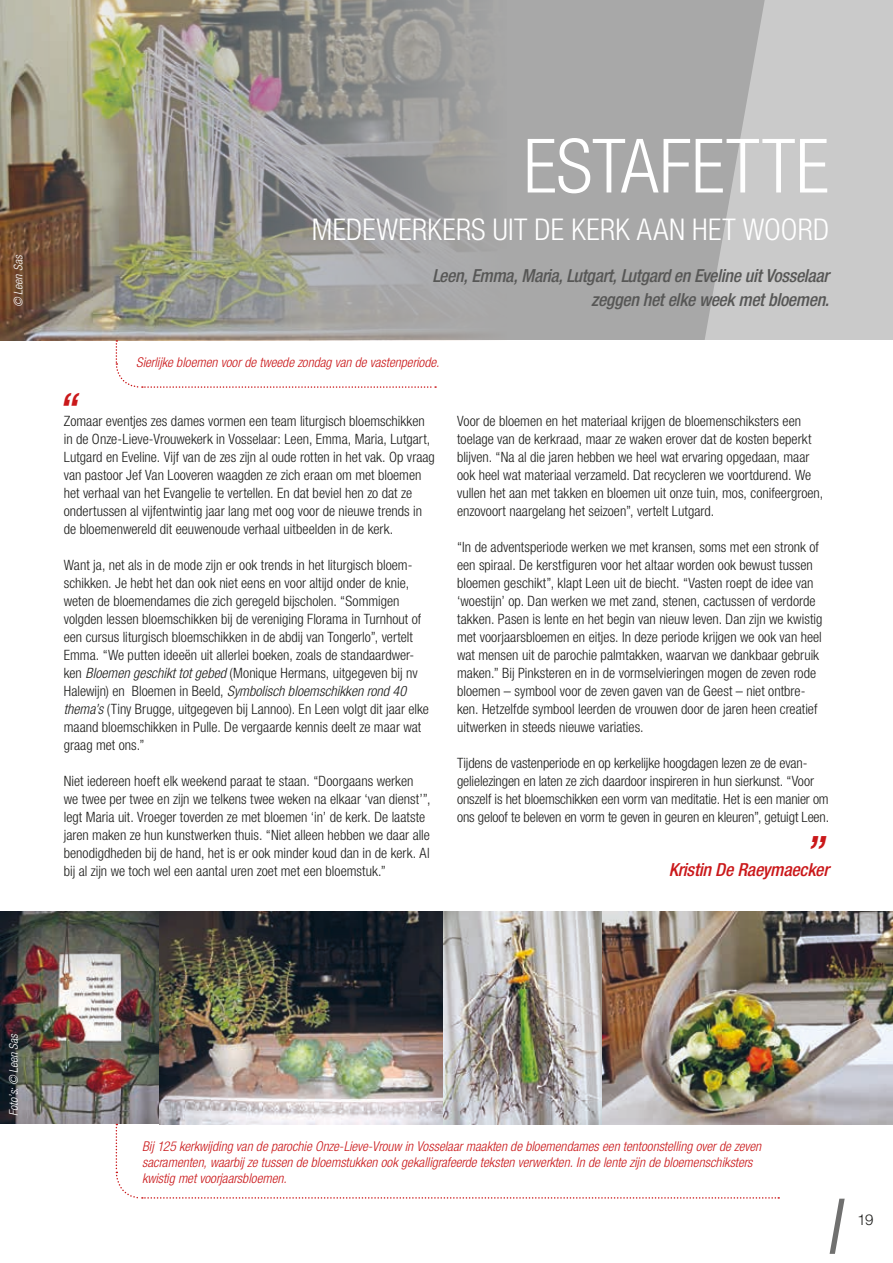
<style>
.page{position:relative;width:893px;height:1263px;background:#fff}
.page>*{position:absolute;margin:0;border:0;box-sizing:border-box;transform-origin:0 0}
.t1{font:300 condensed 75px "Helvetica Neue LT";letter-spacing:.005em;color:#fff}
.t2{font:italic 500 condensed 45px "Helvetica Neue LT";color:#ca181a}
.t3{font:300 condensed 30px "Helvetica Neue LT";letter-spacing:.01em;color:#fff}
.t4{font:italic 500 condensed 18px/24px "Helvetica Neue LT";letter-spacing:-.015em;color:#575756;text-align:right}
.t5{font:italic 500 condensed 18px "Helvetica Neue LT";letter-spacing:-.01em;color:#ca181a}
.t6{font:300 15px "Helvetica Neue LT";color:#1d1d1b}
.t7{font:300 condensed 14.25px/18px "Helvetica Neue LT";color:#1d1d1b}
.t8{font:italic 300 condensed 13.5px/16.2px "Helvetica Neue LT";color:#ca181a}
.t9{font:italic 300 condensed 12px "Helvetica Neue LT";color:#fff}
.s1{font-style:italic}
</style>
<div class="page">
<div style="left:0;top:0;width:893px;height:340px;background:#a8a8a8"></div>
<svg style="left:830px;top:1199px;width:15px;height:55px"></svg>
<img style="left:0;top:0;width:477px;height:340px">
<img style="left:0;top:911px;width:893px;height:213px">
<svg style="left:705px;top:0;width:188px;height:340px;fill:#cacaca"></svg>
<svg style="left:115px;top:340px;width:321px;height:48px"></svg>
<svg style="left:115px;top:1124px;width:664px;height:75px"></svg>
<p class="t9" style="left:11px;top:307px;width:54px;rotate:-90deg">© Leen Sas</p>
<h1 class="t1" style="left:523px;top:123px;width:307px">ESTAFETTE</h1>
<h3 class="t3" style="left:312px;top:212px;width:519px">MEDEWERKERS UIT DE KERK AAN HET WOORD</h3>
<p class="t4" style="left:432px;top:264px;width:398px">Leen, Emma, Maria, Lutgart, Lutgard en Eveline uit Vosselaar zeggen het elke week met bloemen.</p>
<h2 class="t2" style="left:56px;top:382px;width:21px">“</h2>
<p class="t8" style="left:136px;top:354px;width:305px">Sierlijke bloemen voor de tweede zondag van de vastenperiode.</p>
<p class="t7" style="left:64px;top:412px;width:373px">Zomaar eventjes zes dames vormen een team liturgisch bloemschikken in de Onze-Lieve-Vrouwekerk in Vosselaar: Leen, Emma, Maria, Lutgart, Lutgard en Eveline. Vijf van de zes zijn al oude rotten in het vak. Op vraag van pastoor Jef Van Looveren waagden ze zich eraan om met bloemen het verhaal van het Evangelie te vertellen. En dat beviel hen zo dat ze ondertussen al vijfentwintig jaar lang met oog voor de nieuwe trends in de bloemenwereld dit eeuwenoude verhaal uitbeelden in de kerk.</p>
<p class="t7" style="left:64px;top:556px;width:367px">Want ja, net als in de mode zijn er ook trends in het liturgisch bloem&shy;schikken. Je hebt het dan ook niet eens en voor altijd onder de knie, weten de bloemendames die zich geregeld bijscholen. “Sommigen volgden lessen bloemschikken bij de vereniging Florama in Turnhout of een cursus liturgisch bloemschikken in de abdij van Tongerlo”, vertelt Emma. “We putten ideeën uit allerlei boeken, zoals de standaardwer&shy;ken <span class="s1">Bloemen geschikt tot gebed</span> (Monique Hermans, uitgegeven bij nv Halewijn) en Bloemen in Beeld, <span class="s1">Symbolisch bloemschikken rond 40 thema’s</span> (Tiny Brugge, uitgegeven bij Lannoo). En Leen volgt dit jaar elke maand bloemschikken in Pulle. De vergaarde kennis deelt ze maar wat graag met ons.”</p>
<p class="t7" style="left:64px;top:772px;width:368px">Niet iedereen hoeft elk weekend paraat te staan. “Doorgaans werken we twee per twee en zijn we telkens twee weken na elkaar ‘van dienst’”, legt Maria uit. Vroeger toverden ze met bloemen ‘in’ de kerk. De laatste jaren maken ze hun kunstwerken thuis. “Niet alleen hebben we daar alle benodigdheden bij de hand, het is er ook minder koud dan in de kerk. Al bij al zijn we toch wel een aantal uren zoet met een bloemstuk.”</p>
<p class="t7" style="left:457px;top:412px;width:368px">Voor de bloemen en het materiaal krijgen de bloemenschiksters een toelage van de kerkraad, maar ze waken erover dat de kosten beperkt blijven. “Na al die jaren hebben we heel wat ervaring opgedaan, maar ook heel wat materiaal verzameld. Dat recycleren we voortdurend. We vullen het aan met takken en bloemen uit onze tuin, mos, conifeergroen, enzovoort naargelang het seizoen”, vertelt Lutgard.</p>
<p class="t7" style="left:457px;top:538px;width:367px">“In de adventsperiode werken we met kransen, soms met een stronk of een spiraal. De kerstfiguren voor het altaar worden ook bewust tussen bloemen geschikt”, klapt Leen uit de biecht. “Vasten roept de idee van ‘woestijn’ op. Dan werken we met zand, stenen, cactussen of verdorde takken. Pasen is lente en het begin van nieuw leven. Dan zijn we kwistig met voorjaarsbloemen en eitjes. In deze periode krijgen we ook van heel wat mensen uit de parochie palmtakken, waarvan we dankbaar gebruik maken.” Bij Pinksteren en in de vormselvieringen mogen de zeven rode bloemen – symbool voor de zeven gaven van de Geest – niet ontbre&shy;ken. Hetzelfde symbool leerden de vrouwen door de jaren heen creatief uitwerken in steeds nieuwe variaties.</p>
<p class="t7" style="left:457px;top:754px;width:373px">Tijdens de vastenperiode en op kerkelijke hoogdagen lezen ze de evan&shy;gelielezingen en laten ze zich daardoor inspireren in hun sierkunst. “Voor onszelf is het bloemschikken een vorm van meditatie. Het is een manier om ons geloof te beleven en vorm te geven in geuren en kleuren”, getuigt Leen.</p>
<p class="t5" style="left:669px;top:859px;width:162px">Kristin De Raeymaecker</p>
<h2 class="t2" style="left:809px;top:799px;width:21px">„</h2>
<p class="t9" style="left:7px;top:1116px;width:84px;rotate:-90deg">Foto’s: © Leen Sas</p>
<p class="t8" style="left:142px;top:1138px;width:621px">Bij 125 kerkwijding van de parochie Onze-Lieve-Vrouw in Vosselaar maakten de bloemendames een tentoonstelling over de zeven sacramenten, waarbij ze tussen de bloemstukken ook gekalligrafeerde teksten verwerkten. In de lente zijn de bloemenschiksters kwistig met voorjaarsbloemen.</p>
<p class="t6" style="left:857px;top:1210px;width:17px">19</p>
</div>
